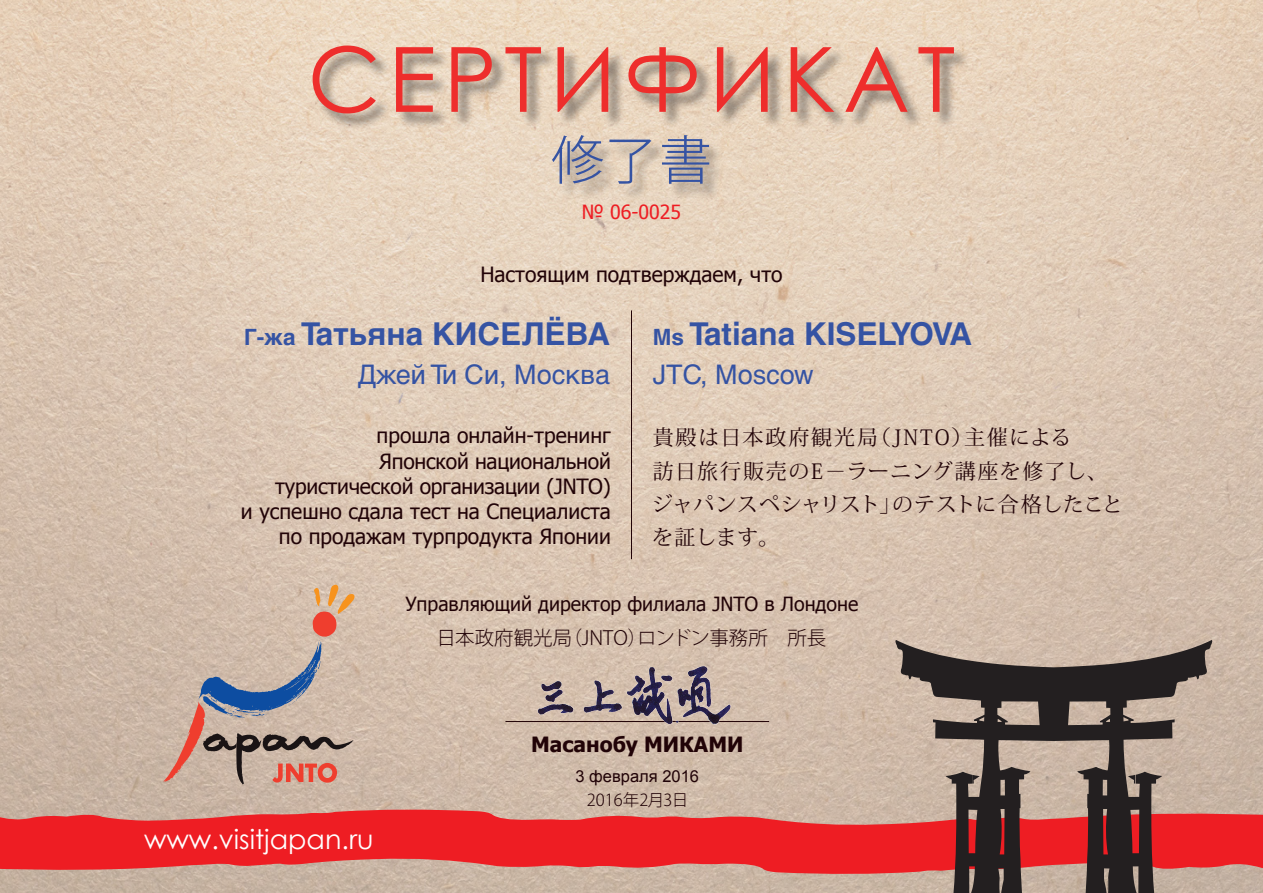
<style>
.page{position:relative;width:1263px;height:893px;background:#fff}
.page>*{position:absolute;margin:0;border:0;box-sizing:border-box;transform-origin:0 0}
.t1{font:90px "Century Gothic";letter-spacing:.08em;color:#ee2e2c}
.t2{font:300 52.5px "Koz Go Pro";color:#3553a3}
.t3{font:700 31.5px "Helvetica Cyr";color:#3553a3}
.t4{font:27px "Helvetica Cyr Upright";color:#3553a3}
.t5{font:27px "Century Gothic";color:#fff}
.t6{font:21px/25.2px "Tahoma";color:#210307;text-align:right}
.t7{font:21px/33px "Koz Min Pr 6 N";letter-spacing:.06em;color:#210307}
.t8{font:700 21px "Tahoma";color:#210307}
.t9{font:19.5px "Tahoma";color:#210307}
.t10{font:300 19.5px "Koz Go Pro";color:#210307}
.t11{font:19.5px "Tahoma";color:#ee1d23}
.t12{font:16.5px "Arial";color:#210307}
.t13{font:300 16.5px "Koz Go Pro";color:#210307}
.s1{font-size:22.5px}
</style>
<div class="page">
<img style="left:0;top:0;width:1263px;height:893px">
<svg style="left:0;top:809px;width:1263px;height:66px;background:#e44343"></svg>
<svg style="left:895px;top:640px;width:318px;height:253px;background:#8d6760"></svg>
<img style="left:489px;top:657px;width:291px;height:96px">
<svg style="left:163px;top:583px;width:193px;height:202px;background:#bea79c"></svg>
<div style="left:313px;top:46px;width:657px;height:155px;background:#231f20;opacity:.5"></div>
<hr style="left:631px;top:310px;width:1px;height:249px;background:#210307">
<p class="t1" style="left:308px;top:16px;width:649px">СЕРТИФИКАТ</p>
<p class="t2" style="left:551px;top:126px;width:162px">修了書</p>
<p class="t11" style="left:582px;top:199px;width:101px">№ 06-0025</p>
<p class="t6" style="left:480px;top:261px;width:304px">Настоящим подтверждаем, что</p>
<p class="t3" style="left:244px;top:316px;width:368px"><span class="s1">Г-жа</span> Татьяна КИСЕЛЁВА</p>
<p class="t4" style="left:358px;top:359px;width:254px">Джей Ти Си, Москва</p>
<p class="t6" style="left:241px;top:422px;width:371px">прошла онлайн-тренинг<br>Японской национальной туристической организации (JNTO)<br>и успешно сдала тест на Cпециалиста по продажам турпродукта Японии</p>
<p class="t3" style="left:653px;top:316px;width:321px"><span class="s1">Ms</span> Tatiana KISELYOVA</p>
<p class="t4" style="left:653px;top:359px;width:162px">JTC, Moscow</p>
<p class="t7" style="left:652px;top:422px;width:473px">貴殿は日本政府観光局（JNTO）主催による<br>訪日旅行販売のE－ラーニング講座を修了し、ジャパンスペシャリスト」のテストに合格したことを証します。</p>
<p class="t9" style="left:405px;top:591px;width:454px">Управляющий директор филиала JNTO в Лондоне</p>
<p class="t10" style="left:436px;top:625px;width:391px">日本政府観光局（JNTO）ロンドン事務所　所長</p>
<p class="t5" style="left:144px;top:820px;width:231px">www.visitjapan.ru</p>
<p class="t8" style="left:531px;top:729px;width:214px">Масанобу МИКАМИ</p>
<p class="t12" style="left:575px;top:765px;width:125px">3 февраля 2016</p>
<p class="t13" style="left:587px;top:789px;width:103px">2016年2月3日</p>
</div>
